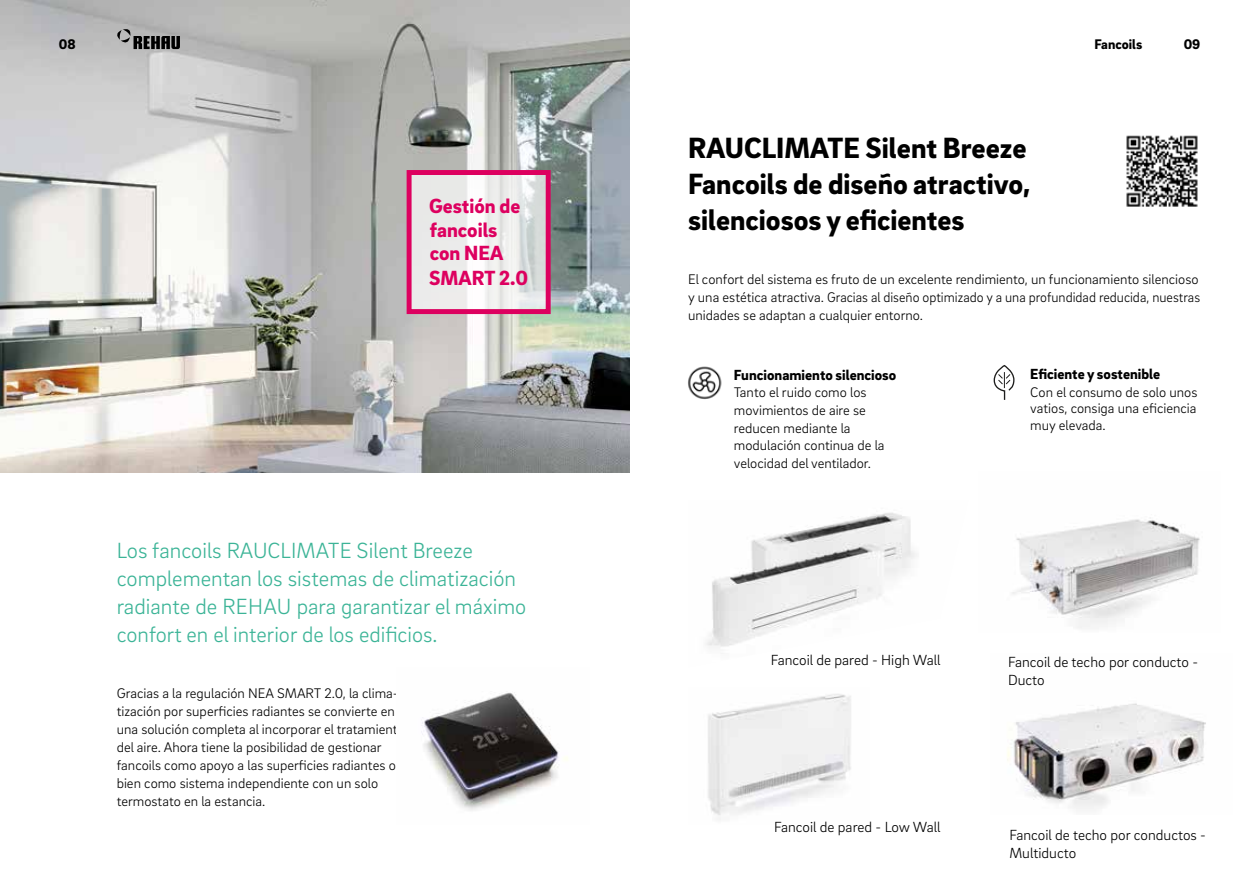
<style>
.page{position:relative;width:1259px;height:893px;background:#fff}
.page>*{position:absolute;margin:0;border:0;box-sizing:border-box;transform-origin:0 0}
.t1{font:900 30px/36px "Brix Sans";color:#000}
.t2{font:300 22.5px/28.2px "Brix Sans";color:#3cb497}
.t3{font:900 21px/23.2px "Brix Sans";color:#dd005f}
.t4{font:300 15px/18px "Brix Sans";color:#000}
.t5{font:900 15px "Brix Sans";color:#000}
.t6{font:300 14.25px/18px "Brix Sans";color:#000;text-align:justify}
.t7{font:900 14.25px "Brix Sans";color:#000}
</style>
<div class="page">
<img style="left:0;top:0;width:629px;height:473px">
<img style="left:1007px;top:703px;width:199px;height:106px">
<img style="left:1012px;top:517px;width:188px;height:112px">
<img style="left:708px;top:694px;width:143px;height:126px">
<img style="left:706px;top:512px;width:211px;height:135px">
<img style="left:688px;top:366px;width:34px;height:34px">
<svg style="left:993px;top:366px;width:22px;height:34px"></svg>
<svg style="left:412px;top:176px;width:132px;height:132px;fill:#ebebea"></svg>
<div style="left:406px;top:170px;width:144px;height:144px;border:5px solid #dd005f"></div>
<img style="left:421px;top:692px;width:147px;height:119px">
<img style="left:1126px;top:135px;width:72px;height:72px">
<svg style="left:117px;top:29px;width:63px;height:20px"></svg>
<p class="t7" style="left:59px;top:35px;width:18px">08</p>
<p class="t7" style="left:1094px;top:35px;width:49px">Fancoils</p>
<p class="t7" style="left:1183px;top:35px;width:18px">09</p>
<h3 class="t3" style="left:429px;top:193px;width:93px">Gestión de fancoils con NEA</h3>
<h3 class="t3" style="left:429px;top:265px;width:100px">SMART 2.0</h3>
<h2 class="t2" style="left:117px;top:535px;width:411px">Los fancoils RAUCLIMATE Silent Breeze complementan los sistemas de climatización radiante de REHAU para garantizar el máximo confort en el interior de los edificios.</h2>
<p class="t6" style="left:117px;top:684px;width:289px;text-align:left">Gracias a la regulación NEA SMART 2.0, la clima&shy;tización por superficies radiantes se convierte en una solución completa al incorporar el tratamiento del aire. Ahora tiene la posibilidad de gestionar fancoils como apoyo a las superficies radiantes o bien como sistema independiente con un solo termostato en la estancia.</p>
<h1 class="t1" style="left:688px;top:129px;width:344px">RAUCLIMATE Silent Breeze<br>Fancoils de diseño atractivo, silenciosos y eficientes</h1>
<p class="t6" style="left:688px;top:270px;width:513px">El confort del sistema es fruto de un excelente rendimiento, un funcionamiento silencioso y una estética atractiva. Gracias al diseño optimizado y a una profundidad reducida, nuestras unidades se adaptan a cualquier entorno.</p>
<p class="t5" style="left:734px;top:365px;width:164px">Funcionamiento silencioso</p>
<p class="t6" style="left:734px;top:383px;width:152px;text-align:left">Tanto el ruido como los movimientos de aire se reducen mediante la modulación continua de la velocidad del ventilador.</p>
<p class="t5" style="left:1030px;top:364px;width:131px">Eficiente y sostenible</p>
<p class="t6" style="left:1030px;top:383px;width:169px;line-height:16.5px">Con el consumo de solo unos vatios, consiga una eficiencia muy elevada.</p>
<p class="t4" style="left:770px;top:651px;width:171px">Fancoil de pared - High Wall</p>
<p class="t4" style="left:774px;top:818px;width:168px">Fancoil de pared - Low Wall</p>
<p class="t4" style="left:1008px;top:652px;width:192px">Fancoil de techo por conducto -<br>Ducto</p>
<p class="t4" style="left:1009px;top:826px;width:198px">Fancoil de techo por conductos -<br>Multiducto</p>
</div>
